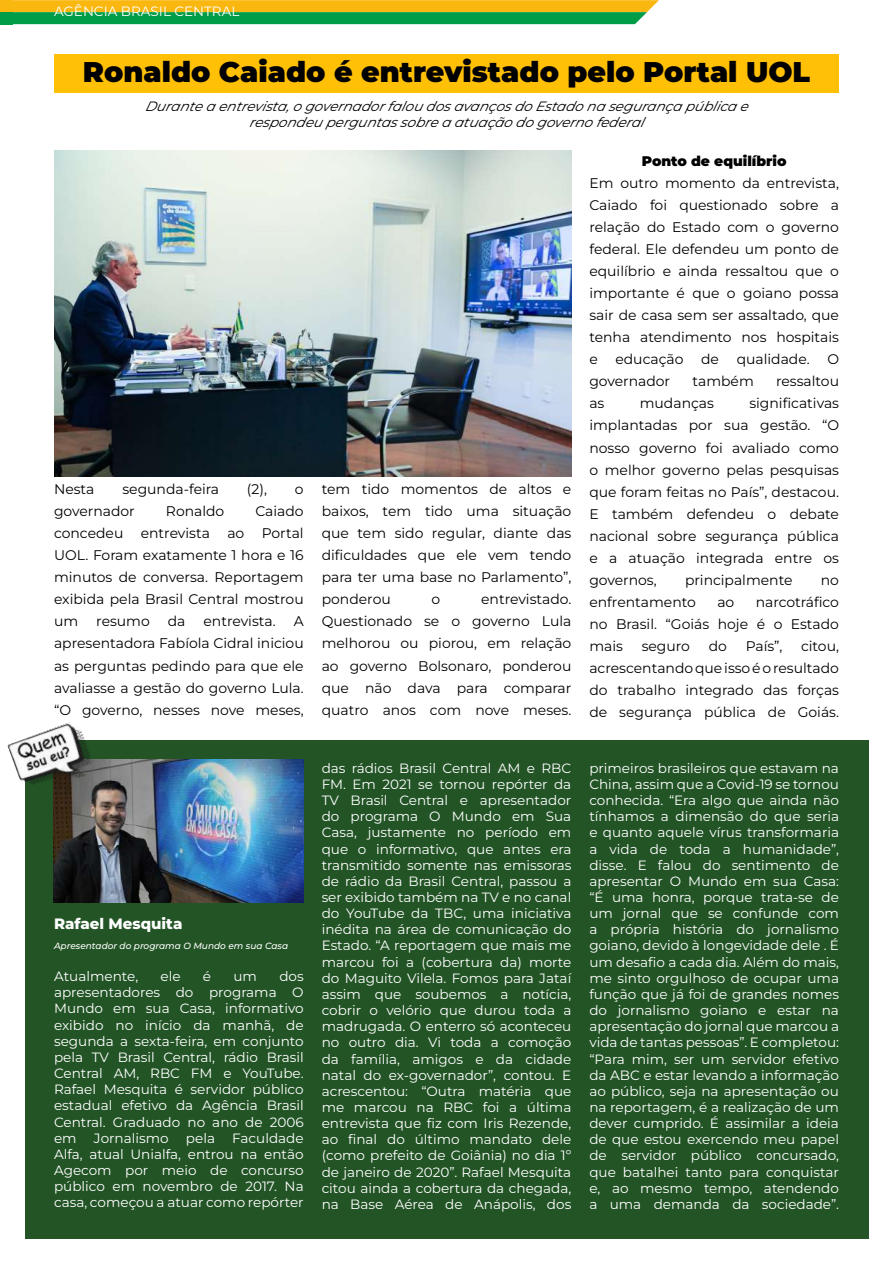
<style>
.page{position:relative;width:893px;height:1263px;background:#fff}
.page>*{position:absolute;margin:0;border:0;box-sizing:border-box;transform-origin:0 0}
.t1{font:900 28.5px "Montserrat";color:#000}
.t2{font:800 15px "Montserrat";color:#fff}
.t3{font:13.95px/22px "Montserrat";color:#000;text-align:justify}
.t4{font:900 13.95px "Montserrat";color:#000}
.t5{font:13.5px/16.2px "Montserrat";color:#fff;text-align:justify}
.t6{font:italic 13.5px/16.2px "Montserrat";color:#000;text-align:center}
.t7{font:italic 500 9px "Montserrat";color:#fff}
</style>
<div class="page">
<div style="left:6px;top:0;width:647px;height:12px;background:#fab70f"></div>
<div style="left:6px;top:12px;width:635px;height:12px;background:#009d48"></div>
<div style="left:0;top:12px;width:12px;height:12px;background:#009d48"></div>
<div style="left:0;top:0;width:12px;height:12px;background:#fab70f"></div>
<div style="left:25px;top:740px;width:843px;height:498px;background:#235426"></div>
<img style="left:54px;top:760px;width:250px;height:143px">
<img style="left:7px;top:723px;width:90px;height:74px">
<div style="left:54px;top:54px;width:785px;height:39px;background:#ffc006"></div>
<img style="left:54px;top:151px;width:517px;height:325px">
<p class="t5" style="left:54px;top:3px;width:187px">AGÊNCIA BRASIL CENTRAL</p>
<h1 class="t1" style="left:83px;top:52px;width:729px">Ronaldo Caiado é entrevistado pelo Portal UOL</h1>
<p class="t6" style="left:145px;top:98px;width:609px">Durantea entrevista, ogovernadorfalou dosavançosdoEstadona segurança pública e respondeu perguntassobrea atuaçãodogovernofederal</p>
<p class="t3" style="left:54px;top:478px;width:42px">Nesta</p>
<p class="t3" style="left:122px;top:478px;width:98px">segunda-feira</p>
<p class="t3" style="left:247px;top:478px;width:22px">(2),</p>
<p class="t3" style="left:295px;top:478px;width:10px">o</p>
<p class="t3" style="left:54px;top:500px;width:82px">governador</p>
<p class="t3" style="left:166px;top:500px;width:60px">Ronaldo</p>
<p class="t3" style="left:54px;top:500px;width:251px;text-indent:201px">Caiado concedeu entrevista ao Portal UOL. Foram exatamente 1 hora e 16 minutos de conversa. Reportagem exibida pela Brasil Central mostrou um</p>
<p class="t3" style="left:96px;top:610px;width:55px">resumo</p>
<p class="t3" style="left:168px;top:610px;width:19px">da</p>
<p class="t3" style="left:204px;top:610px;width:74px">entrevista.</p>
<p class="t3" style="left:54px;top:610px;width:251px;text-indent:240px">A apresentadora Fabíola Cidral iniciou as perguntas pedindo para que ele avaliasse a gestão do governo Lula. “O governo, nesses nove meses,</p>
<p class="t2" style="left:54px;top:913px;width:130px">Rafael Mesquita</p>
<p class="t5" style="left:54px;top:968px;width:86px">Atualmente,</p>
<p class="t5" style="left:161px;top:968px;width:22px">ele</p>
<p class="t5" style="left:203px;top:968px;width:10px">é</p>
<p class="t5" style="left:233px;top:968px;width:25px">um</p>
<p class="t7" style="left:54px;top:940px;width:236px">Apresentador do programa O Mundo em sua Casa</p>
<p class="t5" style="left:54px;top:968px;width:251px;text-indent:225px">dos apresentadores do programa O Mundo em sua Casa, informativo exibido no início da manhã, de segunda a sexta-feira, em conjunto pela TV Brasil Central, rádio Brasil Central AM, RBC FM e YouTube.<br>Rafael Mesquita é servidor público estadual efetivo da Agência Brasil Central. Graduado no ano de 2006 em</p>
<p class="t5" style="left:54px;top:1129px;width:251px;text-indent:178px">Faculdade Alfa, atual Unialfa, entrou na então Agecom por meio de concurso público em novembro de 2017. Na casa, começou a atuar como repórter</p>
<p class="t5" style="left:94px;top:1129px;width:76px">Jornalismo</p>
<p class="t5" style="left:186px;top:1129px;width:31px">pela</p>
<p class="t3" style="left:322px;top:478px;width:251px">tem tido momentos de altos e baixos, tem tido uma situação que tem sido regular, diante das dificuldades que ele vem tendo para ter uma base no Parlamento”, ponderou</p>
<p class="t3" style="left:322px;top:588px;width:251px;text-indent:159px">entrevistado.<br>Questionado se o governo Lula melhorou ou piorou, em relação ao governo Bolsonaro, ponderou que não dava para comparar quatro anos com nove meses.</p>
<p class="t3" style="left:432px;top:588px;width:10px">o</p>
<p class="t4" style="left:642px;top:152px;width:146px">Ponto de equilíbrio</p>
<p class="t3" style="left:589px;top:171px;width:251px">Em outro momento da entrevista, Caiado foi questionado sobre a relação do Estado com o governo federal. Ele defendeu um ponto de equilíbrio e ainda ressaltou que o importante é que o goiano possa sair de casa sem ser assaltado, que tenha atendimento nos hospitais e</p>
<p class="t3" style="left:615px;top:348px;width:70px">educação</p>
<p class="t3" style="left:701px;top:348px;width:19px">de</p>
<p class="t3" style="left:737px;top:348px;width:75px">qualidade.</p>
<p class="t3" style="left:827px;top:348px;width:13px">O</p>
<p class="t3" style="left:589px;top:370px;width:82px">governador</p>
<p class="t3" style="left:692px;top:370px;width:63px">também</p>
<p class="t3" style="left:776px;top:370px;width:64px">ressaltou</p>
<p class="t3" style="left:589px;top:392px;width:17px">as</p>
<p class="t3" style="left:640px;top:392px;width:76px">mudanças</p>
<p class="t3" style="left:589px;top:392px;width:251px;text-indent:160px">significativas implantadas por sua gestão. “O nosso governo foi avaliado como o melhor governo pelas pesquisas que foram feitas no País”, destacou.<br>E também defendeu o debate nacional sobre segurança pública e a atuação integrada entre os governos,</p>
<p class="t3" style="left:685px;top:568px;width:109px">principalmente</p>
<p class="t3" style="left:821px;top:568px;width:20px">no</p>
<p class="t3" style="left:589px;top:591px;width:108px">enfrentamento</p>
<p class="t3" style="left:717px;top:591px;width:18px">ao</p>
<p class="t3" style="left:589px;top:591px;width:251px;text-indent:166px">narcotráfico no Brasil. “Goiás hoje é o Estado mais</p>
<p class="t3" style="left:642px;top:635px;width:50px">seguro</p>
<p class="t3" style="left:709px;top:635px;width:20px">do</p>
<p class="t3" style="left:746px;top:635px;width:38px">País”,</p>
<p class="t3" style="left:589px;top:635px;width:251px;text-indent:212px">citou, acrescentando que isso é o resultado do trabalho integrado das forças de segurança pública de Goiás.</p>
<p class="t5" style="left:322px;top:760px;width:251px">das rádios Brasil Central AM e RBC FM. Em 2021 se tornou repórter da TV Brasil Central e apresentador do programa O Mundo em Sua Casa, justamente no período em que o informativo, que antes era transmitido somente nas emissoras de rádio da Brasil Central, passou a ser exibido também na TV e no canal do YouTube da TBC, uma iniciativa inédita na área de comunicação do Estado. “A reportagem que mais me marcou foi a (cobertura da) morte do Maguito Vilela. Fomos para Jataí assim que soubemos a notícia, cobrir o velório que durou toda a madrugada. O enterro só aconteceu no outro dia. Vi toda a comoção da família, amigos e da cidade natal do ex-governador”, contou. E acrescentou: “Outra matéria que me marcou na RBC foi a última entrevista que fiz com Iris Rezende, ao final do último mandato dele (como prefeito de Goiânia) no dia 1º de janeiro de 2020”. Rafael Mesquita citou ainda a cobertura da chegada, na Base Aérea de Anápolis, dos</p>
<p class="t5" style="left:589px;top:760px;width:251px">primeiros brasileiros que estavam na China, assim que a Covid-19 se tornou conhecida. “Era algo que ainda não tínhamos a dimensão do que seria e quanto aquele vírus transformaria a vida de toda a humanidade”, disse. E falou do sentimento de apresentar O Mundo em sua Casa: “É uma honra, porque trata-se de um jornal que se confunde com a própria história do jornalismo goiano, devido à longevidade dele . É um desafio a cada dia. Além do mais, me sinto orgulhoso de ocupar uma função que já foi de grandes nomes do jornalismo goiano e estar na apresentação do jornal que marcou a vida de tantas pessoas”. E completou: “Para mim, ser um servidor efetivo da ABC e estar levando a informação ao público, seja na apresentação ou na reportagem, é a realização de um dever cumprido. É assimilar a ideia de que estou exercendo meu papel de servidor público concursado, que batalhei tanto para conquistar e, ao mesmo tempo, atendendo a uma demanda da sociedade”.</p>
</div>
